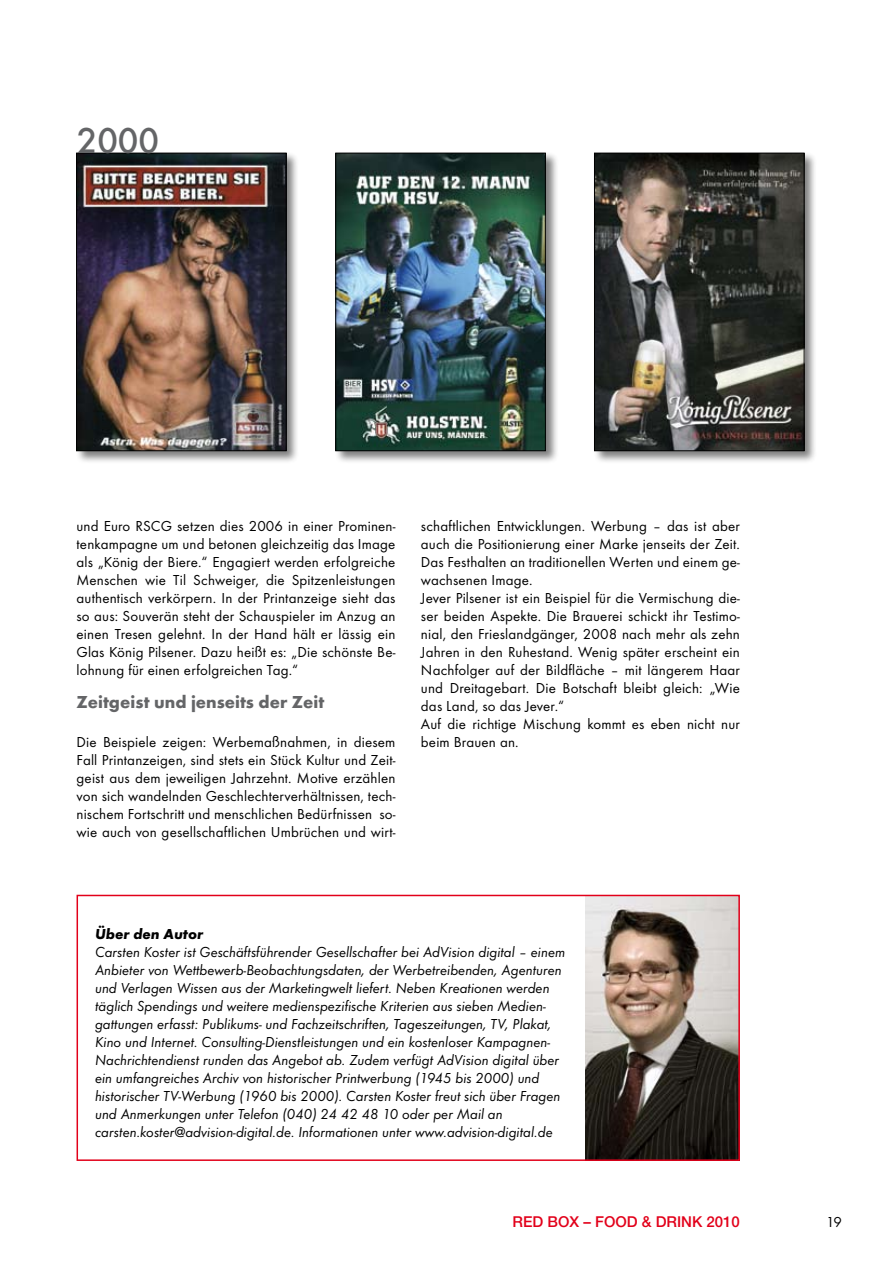
<style>
.page{position:relative;width:893px;height:1263px;background:#fff}
.page>*{position:absolute;margin:0;border:0;box-sizing:border-box;transform-origin:0 0}
.t1{font:500 37.5px "Futura T";color:#646567}
.t2{font:700 18px "Futura T";color:#646567}
.t3{font:15px/18px "Futura T";letter-spacing:.01em;color:#000;text-align:justify}
.t4{font:italic 15px/18px "Futura T";color:#000}
.t5{font:500 15px "Helvetica Neue";color:#e2001a}
.t6{font:italic 700 15px "Futura T";color:#000}
</style>
<div class="page">
<img style="left:586px;top:898px;width:151px;height:260px">
<div style="left:77px;top:895px;width:663px;height:266px;border:2px solid #e2001a"></div>
<div style="left:75px;top:152px;width:231px;height:318px;background:#000;opacity:.5"></div>
<img style="left:78px;top:155px;width:206px;height:294px">
<div style="left:76px;top:153px;width:210px;height:298px;border:1px solid #000"></div>
<div style="left:334px;top:152px;width:231px;height:318px;background:#000;opacity:.5"></div>
<img style="left:338px;top:155px;width:205px;height:294px">
<div style="left:336px;top:153px;width:209px;height:298px;border:1px solid #000"></div>
<div style="left:593px;top:152px;width:230px;height:318px;background:#000;opacity:.5"></div>
<img style="left:596px;top:155px;width:206px;height:294px">
<div style="left:594px;top:153px;width:210px;height:298px;border:1px solid #000"></div>
<h1 class="t1" style="left:77px;top:118px;width:84px">2000</h1>
<p class="t3" style="left:77px;top:516px;width:320px">und Euro RSCG setzen dies 2006 in einer Prominen&shy;tenkampagne um und betonen gleichzeitig das Image als „König der Biere.“ Engagiert werden erfolgreiche Menschen wie Til Schweiger, die Spitzenleistungen authentisch verkörpern. In der Printanzeige sieht das so aus: Souverän steht der Schauspieler im Anzug an einen Tresen gelehnt. In der Hand hält er lässig ein Glas König Pilsener. Dazu heißt es: „Die schönste Be&shy;lohnung für einen erfolgreichen Tag.“</p>
<p class="t2" style="left:77px;top:692px;width:249px">Zeitgeist und jenseits der Zeit</p>
<p class="t3" style="left:77px;top:732px;width:320px">Die Beispiele zeigen: Werbemaßnahmen, in diesem Fall Printanzeigen, sind stets ein Stück Kultur und Zeit&shy;geist aus dem jeweiligen Jahrzehnt. Motive erzählen von sich wandelnden Geschlechterverhältnissen, tech&shy;nischem Fortschritt und menschlichen Bedürfnissen so&shy;wie auch von gesellschaftlichen Umbrüchen und wirt-</p>
<p class="t3" style="left:421px;top:516px;width:320px;text-align:left">schaftlichen Entwicklungen. Werbung – das ist aber auch die Positionierung einer Marke jenseits der Zeit.<br>Das Festhalten an traditionellen Werten und einem ge&shy;wachsenen Image.<br>Jever Pilsener ist ein Beispiel für die Vermischung die&shy;ser beiden Aspekte. Die Brauerei schickt ihr Testimo&shy;nial, den Frieslandgänger, 2008 nach mehr als zehn Jahren in den Ruhestand. Wenig später erscheint ein Nachfolger auf der Bildfläche – mit längerem Haar und Dreitagebart. Die Botschaft bleibt gleich: „Wie das Land, so das Jever.“<br>Auf die richtige Mischung kommt es eben nicht nur beim Brauen an.</p>
<p class="t6" style="left:95px;top:925px;width:110px">Über den Autor</p>
<p class="t4" style="left:95px;top:943px;width:472px">Carsten Koster ist Geschäftsführender Gesellschafter bei AdVision digital – einem Anbieter von Wettbewerb-Beobachtungsdaten, der Werbetreibenden, Agenturen und Verlagen Wissen aus der Marketingwelt liefert. Neben Kreationen werden täglich Spendings und weitere medienspezifische Kriterien aus sieben Medien&shy;gattungen erfasst: Publikums- und Fachzeitschriften, Tageszeitungen, TV, Plakat, Kino und Internet. Consulting-Dienstleistungen und ein kostenloser Kampagnen-Nachrichtendienst runden das Angebot ab. Zudem verfügt AdVision digital über ein umfangreiches Archiv von historischer Printwerbung (1945 bis 2000) und historischer TV-Werbung (1960 bis 2000). Carsten Koster freut sich über Fragen und Anmerkungen unter Telefon (040) 24 42 48 10 oder per Mail an carsten.koster@advision-digital.de. Informationen unter www.advision-digital.de</p>
<p class="t5" style="left:513px;top:1212px;width:229px">RED BOX – FOOD &amp; DRINK 2010</p>
<p class="t3" style="left:826px;top:1212px;width:17px">19</p>
</div>
